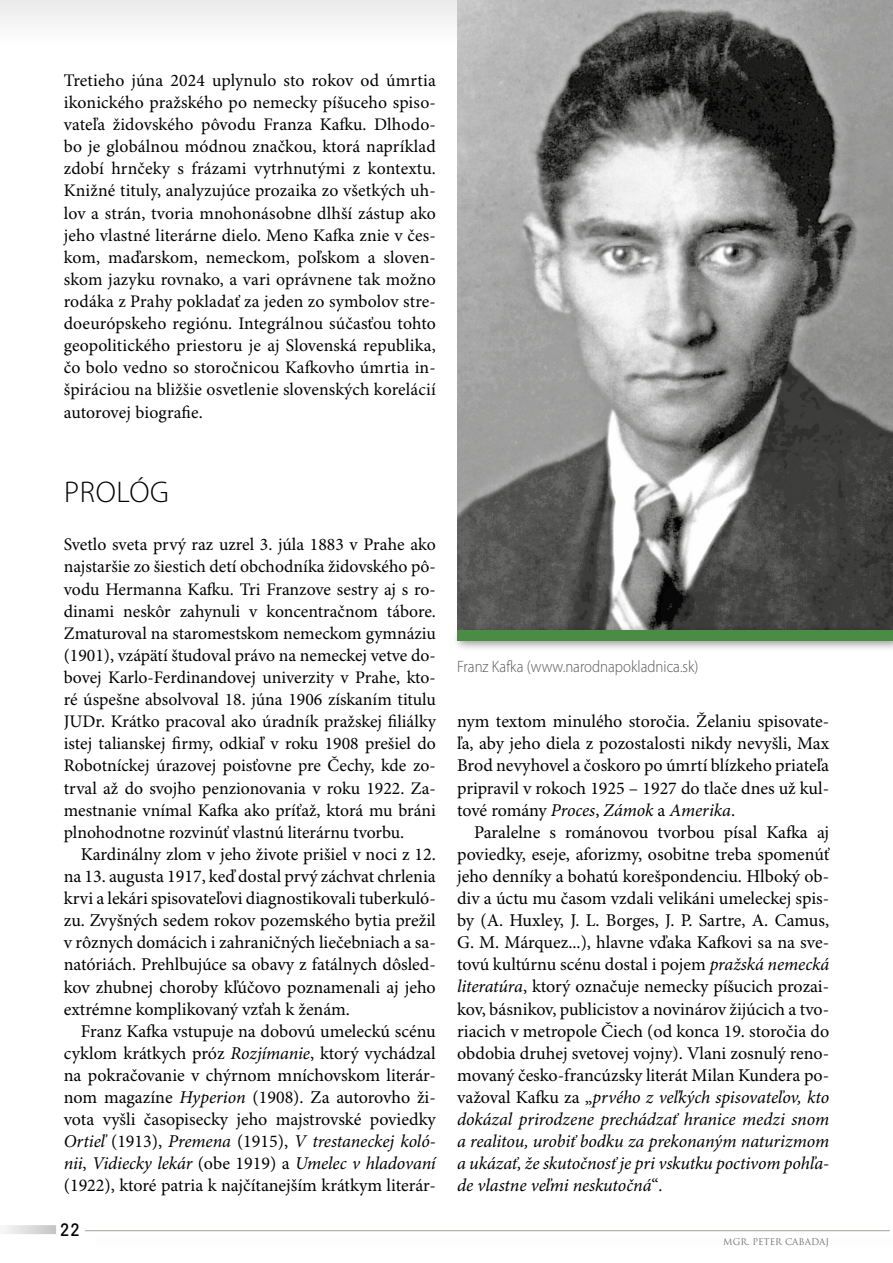
<style>
.page{position:relative;width:893px;height:1263px;background:#fff}
.page>*{position:absolute;margin:0;border:0;box-sizing:border-box;transform-origin:0 0}
.t1{font:300 30px "Myriad Pro";letter-spacing:.02em;color:#000}
.t2{font:18px/22px "Minion Pro";color:#000;text-align:justify}
.t3{font:18px "GT Pressura";color:#000}
.t4{font:17.7px/22px "Minion Pro";color:#000;text-align:justify}
.t5{font:300 16.5px "Myriad Pro";color:#575756;scale:.9 1}
.t6{font:9px "Trajan Pro";color:#706f6f}
.s1{font-style:italic}
</style>
<div class="page">
<div style="left:0;top:0;width:893px;height:44px;background:#f4f4f4"></div>
<svg style="left:5px;top:1225px;width:51px;height:9px"></svg>
<hr style="left:85px;top:1230px;width:805px;height:1px;background:#a5a29a">
<img style="left:457px;top:0;width:436px;height:625px">
<div style="left:452px;top:625px;width:441px;height:27px;background:#000;opacity:.4"></div>
<div style="left:457px;top:630px;width:436px;height:10px;background:#4a8c44"></div>
<p class="t4" style="left:64px;top:70px;width:374px">Tretieho júna 2024 uplynulo sto rokov od úmrtia ikonického pražského po nemecky píšuceho spiso&shy;vateľa židovského pôvodu Franza Kafku. Dlhodo&shy;bo je globálnou módnou značkou, ktorá napríklad zdobí hrnčeky s frázami vytrhnutými z kontextu.<br>Knižné tituly, analyzujúce prozaika zo všetkých uh&shy;lov a strán, tvoria mnohonásobne dlhší zástup ako jeho vlastné literárne dielo. Meno Kafka znie v čes&shy;kom, maďarskom, nemeckom, poľskom a sloven&shy;skom jazyku rovnako, a vari oprávnene tak možno rodáka z Prahy pokladať za jeden zo symbolov stre&shy;doeurópskeho regiónu. Integrálnou súčasťou tohto geopolitického priestoru je aj Slovenská republika, čo bolo vedno so storočnicou Kafkovho úmrtia in&shy;špiráciou na bližšie osvetlenie slovenských korelácií autorovej biografie.</p>
<h1 class="t1" style="left:64px;top:476px;width:106px">PROLÓG</h1>
<p class="t4" style="left:64px;top:534px;width:374px">Svetlo sveta prvý raz uzrel 3. júla 1883 v Prahe ako najstaršie zo šiestich detí obchodníka židovského pô&shy;vodu Hermanna Kafku. Tri Franzove sestry aj s ro&shy;dinami neskôr zahynuli v koncentračnom tábore.<br>Zmaturoval na staromestskom nemeckom gymnáziu (1901), vzápätí študoval právo na nemeckej vetve do&shy;bovej Karlo-Ferdinandovej univerzity v Prahe, kto&shy;ré úspešne absolvoval 18. júna 1906 získaním titulu JUDr. Krátko pracoval ako úradník pražskej filiálky istej talianskej firmy, odkiaľ v roku 1908 prešiel do Robotníckej úrazovej poisťovne pre Čechy, kde zo&shy;trval až do svojho penzionovania v roku 1922. Za&shy;mestnanie vnímal Kafka ako príťaž, ktorá mu bráni plnohodnotne rozvinúť vlastnú literárnu tvorbu.</p>
<p class="t2" style="left:64px;top:844px;width:374px;text-indent:17px">Kardinálny zlom v jeho živote prišiel v noci z 12. na 13. augusta 1917, keď dostal prvý záchvat chrlenia krvi a lekári spisovateľovi diagnostikovali tuberkuló&shy;zu. Zvyšných sedem rokov pozemského bytia prežil v rôznych domácich i zahraničných liečebniach a sa&shy;natóriách. Prehlbujúce sa obavy z fatálnych dôsled&shy;kov zhubnej choroby kľúčovo poznamenali aj jeho extrémne komplikovaný vzťah k ženám.</p>
<p class="t2" style="left:64px;top:1021px;width:374px;text-indent:17px">Franz Kafka vstupuje na dobovú umeleckú scénu cyklom krátkych próz <span class="s1">Rozjímanie</span>, ktorý vychádzal na pokračovanie v chýrnom mníchovskom literár&shy;nom magazíne <span class="s1">Hyperion</span> (1908). Za autorovho ži&shy;vota vyšli časopisecky jeho majstrovské poviedky <span class="s1">Ortieľ</span> (1913), <span class="s1">Premena</span> (1915), <span class="s1">V trestaneckej koló&shy;nii</span>, <span class="s1">Vidiecky lekár</span> (obe 1919) a <span class="s1">Umelec v hladovaní </span>(1922), ktoré patria k najčítanejším krátkym literár-</p>
<p class="t3" style="left:61px;top:1216px;width:20px">22</p>
<p class="t5" style="left:457px;top:657px;width:270px">Franz Kafka (www.narodnapokladnica.sk)</p>
<p class="t2" style="left:457px;top:711px;width:374px">nym textom minulého storočia. Želaniu spisovate&shy;ľa, aby jeho diela z pozostalosti nikdy nevyšli, Max Brod nevyhovel a čoskoro po úmrtí blízkeho priateľa pripravil v rokoch 1925 – 1927 do tlače dnes už kul&shy;tové romány <span class="s1">Proces</span>, <span class="s1">Zámok</span> a <span class="s1">Amerika</span>.</p>
<p class="t2" style="left:457px;top:822px;width:374px;text-indent:17px">Paralelne s románovou tvorbou písal Kafka aj poviedky, eseje, aforizmy, osobitne treba spomenúť jeho denníky a bohatú korešpondenciu. Hlboký ob&shy;div a úctu mu časom vzdali velikáni umeleckej spis&shy;by (A. Huxley, J. L. Borges, J. P. Sartre, A. Camus, G. M. Márquez...), hlavne vďaka Kafkovi sa na sve&shy;tovú kultúrnu scénu dostal i pojem <span class="s1">pražská nemecká literatúra</span>, ktorý označuje nemecky píšucich prozai&shy;kov, básnikov, publicistov a novinárov žijúcich a tvo&shy;riacich v metropole Čiech (od konca 19. storočia do obdobia druhej svetovej vojny). Vlani zosnulý reno&shy;movaný česko-francúzsky literát Milan Kundera po&shy;važoval Kafku za „<span class="s1">prvého z veľkých spisovateľov, kto dokázal prirodzene prechádzať hranice medzi snom a realitou, urobiť bodku za prekonaným naturizmom a ukázať, že skutočnosť je pri vskutku poctivom pohľa&shy;de vlastne veľmi neskutočná</span>“<span class="s1">.</span></p>
<p class="t6" style="left:723px;top:1236px;width:107px">MGR. PETER CABADAJ</p>
</div>
